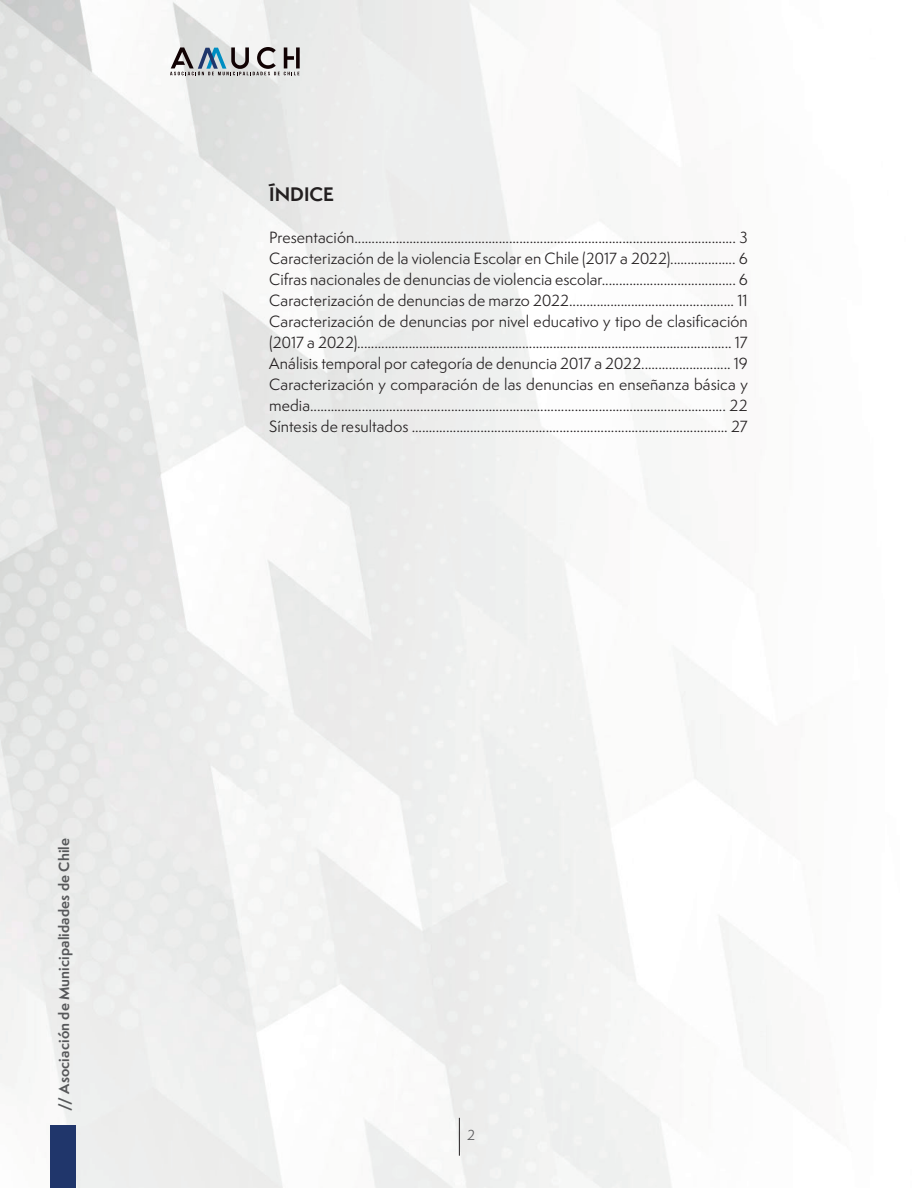
<style>
.page{position:relative;width:918px;height:1188px;background:#fff}
.page>*{position:absolute;margin:0;border:0;box-sizing:border-box;transform-origin:0 0}
.t1{font:700 18px "Semplicita Pro";letter-spacing:.005em;color:#231f20}
.t2{font:15px/21px "Semplicita Pro";letter-spacing:.005em;color:#231f20;text-align:justify}
.t3{font:700 13.5px "Semplicita Pro";letter-spacing:.01em;color:#57585a}
.t4{font:13.5px "Semplicita Pro";color:#57585a}
</style>
<div class="page">
<img style="left:0;top:0;width:781px;height:1188px">
<hr style="left:459px;top:1118px;width:1px;height:38px;background:#231f20">
<svg style="left:170px;top:47px;width:130px;height:28px"></svg>
<div style="left:51px;top:1125px;width:25px;height:63px;background:#20366b"></div>
<p class="t3" style="left:54px;top:1111px;width:275px;rotate:-90deg">// Asociación de Municipalidades de Chile</p>
<p class="t1" style="left:269px;top:181px;width:66px">ÍNDICE</p>
<p class="t2" style="left:269px;top:227px;width:480px">Presentación............................................................................................................... 3<br>Caracterización de la violencia Escolar en Chile (2017 a 2022)................... 6<br>Cifras nacionales de denuncias de violencia escolar....................................... 6<br>Caracterización de denuncias de marzo 2022................................................ 11<br>Caracterización de denuncias por nivel educativo y tipo de clasificación (2017 a 2022)............................................................................................................. 17<br>Análisis temporal por categoría de denuncia 2017 a 2022.......................... 19<br>Caracterización y comparación de las denuncias en enseñanza básica y media......................................................................................................................... 22<br>Síntesis de resultados ............................................................................................ 27</p>
<p class="t4" style="left:467px;top:1126px;width:9px">2</p>
</div>
